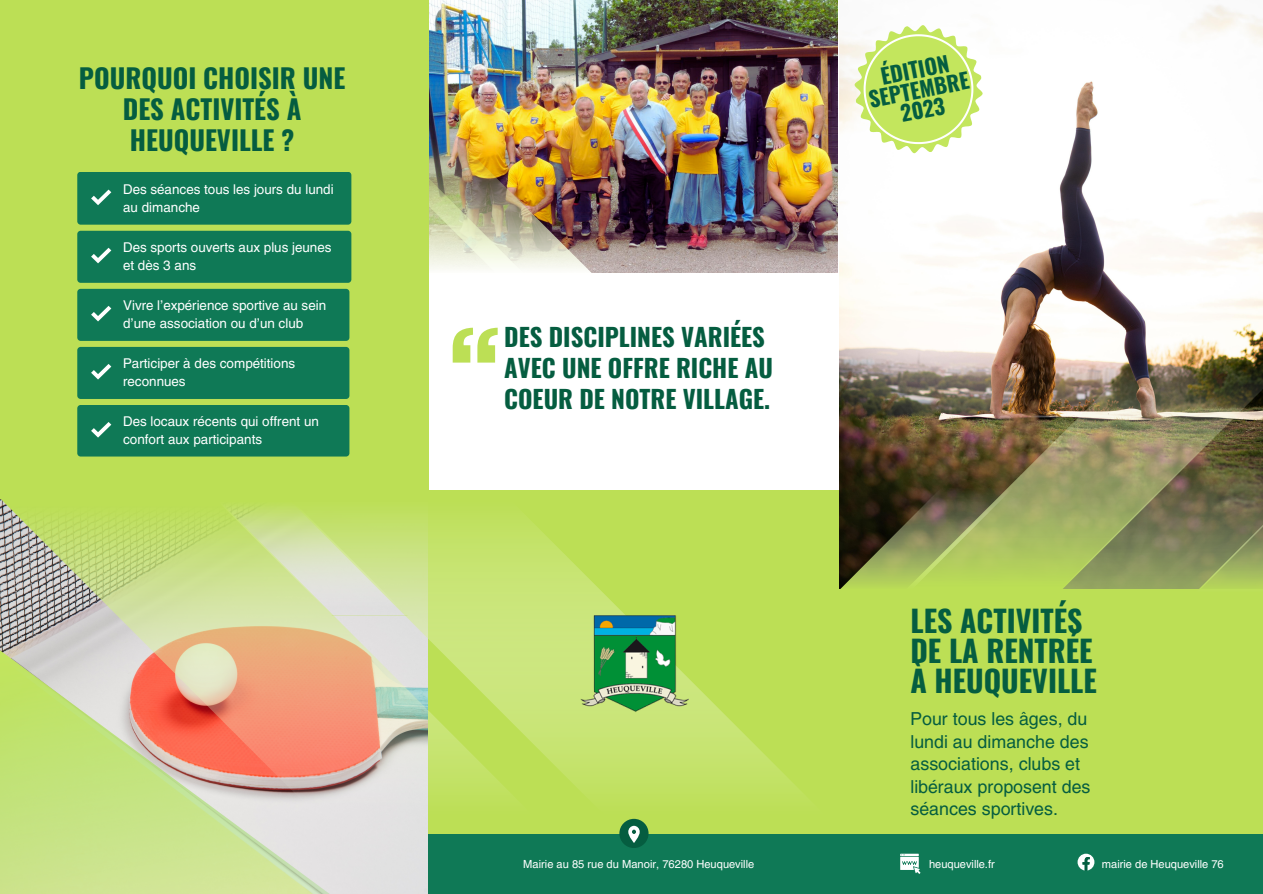
<style>
.page{position:relative;width:1263px;height:894px;background:#fff}
.page>*{position:absolute;margin:0;border:0;box-sizing:border-box;transform-origin:0 0}
.t1{font:700 29.85px "Oswald";color:#055d40}
.t2{font:700 26.7px/31px "Oswald";color:#055d40;text-align:center}
.t3{font:700 24.75px/30.8px "Oswald";color:#055d40}
.t4{font:700 21.3px/20.2px "Oswald";color:#055d40;text-align:center}
.t5{font:17.7px/22.4px "Helios";color:#055d40}
.t6{font:13.35px/18px "Helios";color:#fff}
.t7{font:11.1px "Helios";color:#fff}
</style>
<div class="page">
<img style="left:428px;top:0;width:410px;height:272px">
<img style="left:428px;top:129px;width:168px;height:148px">
<svg style="left:428px;top:490px;width:410px;height:343px;background:#bee05c"></svg>
<svg style="left:0;top:833px;width:429px;height:60px;background:#d3e3ab"></svg>
<svg style="left:0;top:497px;width:551px;height:336px;background:#cfcb89"></svg>
<div style="left:0;top:0;width:428px;height:498px;background:#bcdf55"></div>
<img style="left:839px;top:5px;width:423px;height:475px">
<img style="left:903px;top:350px;width:360px;height:238px">
<div style="left:429px;top:833px;width:834px;height:60px;background:#0f7956"></div>
<div style="left:838px;top:588px;width:424px;height:245px;background:#bcdf55"></div>
<svg style="left:837px;top:480px;width:184px;height:112px;background:#747d40"></svg>
<div style="left:77px;top:172px;width:274px;height:52px;background:#0f7956;border-radius:3px"></div>
<div style="left:77px;top:231px;width:274px;height:52px;background:#0f7956;border-radius:3px"></div>
<svg style="left:91px;top:248px;width:20px;height:15px"></svg>
<svg style="left:91px;top:189px;width:20px;height:16px"></svg>
<div style="left:77px;top:289px;width:272px;height:52px;background:#0f7956;border-radius:3px"></div>
<svg style="left:91px;top:306px;width:20px;height:15px"></svg>
<div style="left:77px;top:347px;width:272px;height:52px;background:#0f7956;border-radius:3px"></div>
<svg style="left:91px;top:364px;width:20px;height:15px"></svg>
<div style="left:77px;top:405px;width:272px;height:51px;background:#0f7956;border-radius:3px"></div>
<svg style="left:91px;top:422px;width:20px;height:15px"></svg>
<svg style="left:453px;top:327px;width:45px;height:35px"></svg>
<div style="left:619px;top:818px;width:30px;height:29px;background:#055d40;border-radius:50%"></div>
<svg style="left:628px;top:825px;width:12px;height:17px"></svg>
<svg style="left:843px;top:14px;width:151px;height:150px"></svg>
<svg style="left:1077px;top:853px;width:17px;height:17px"></svg>
<svg style="left:900px;top:853px;width:20px;height:20px"></svg>
<img style="left:579px;top:610px;width:110px;height:103px">
<svg style="left:1193px;top:483px;width:70px;height:112px;background:#808853"></svg>
<svg style="left:214px;top:498px;width:193px;height:117px;background:#cee194"></svg>
<p class="t2" style="left:79px;top:61px;width:268px">POURQUOI CHOISIR UNE<br>DES ACTIVITÉS À<br>HEUQUEVILLE ?</p>
<p class="t6" style="left:123px;top:179px;width:212px">Des séances tous les jours du lundi au dimanche</p>
<p class="t6" style="left:123px;top:237px;width:210px">Des sports ouverts aux plus jeunes et dès 3 ans</p>
<p class="t6" style="left:123px;top:295px;width:204px">Vivre l’expérience sportive au sein d’une association ou d’un club</p>
<p class="t6" style="left:123px;top:353px;width:174px">Participer à des compétitions reconnues</p>
<p class="t6" style="left:123px;top:411px;width:197px">Des locaux récents qui offrent un confort aux participants</p>
<p class="t3" style="left:504px;top:320px;width:270px">DES DISCIPLINES VARIÉES<br>AVEC UNE OFFRE RICHE AU<br>COEUR DE NOTRE VILLAGE.</p>
<p class="t7" style="left:523px;top:856px;width:232px">Mairie au 85 rue du Manoir, 76280 Heuqueville</p>
<p class="t4" style="left:879px;top:65px;width:70px;rotate:-11deg">ÉDITION</p>
<p class="t4" style="left:867px;top:88px;width:103px;rotate:-11deg">SEPTEMBRE<br>2023</p>
<p class="t1" style="left:910px;top:597px;width:174px">LES ACTIVITÉS</p>
<p class="t1" style="left:910px;top:627px;width:184px">DE LA RENTRÉE</p>
<p class="t1" style="left:910px;top:657px;width:188px">À HEUQUEVILLE</p>
<p class="t5" style="left:910px;top:707px;width:182px">Pour tous les âges, du lundi au dimanche des associations, clubs et libéraux proposent des séances sportives.</p>
<p class="t7" style="left:929px;top:856px;width:67px">heuqueville.fr</p>
<p class="t7" style="left:1102px;top:856px;width:123px">mairie de Heuqueville 76</p>
</div>
